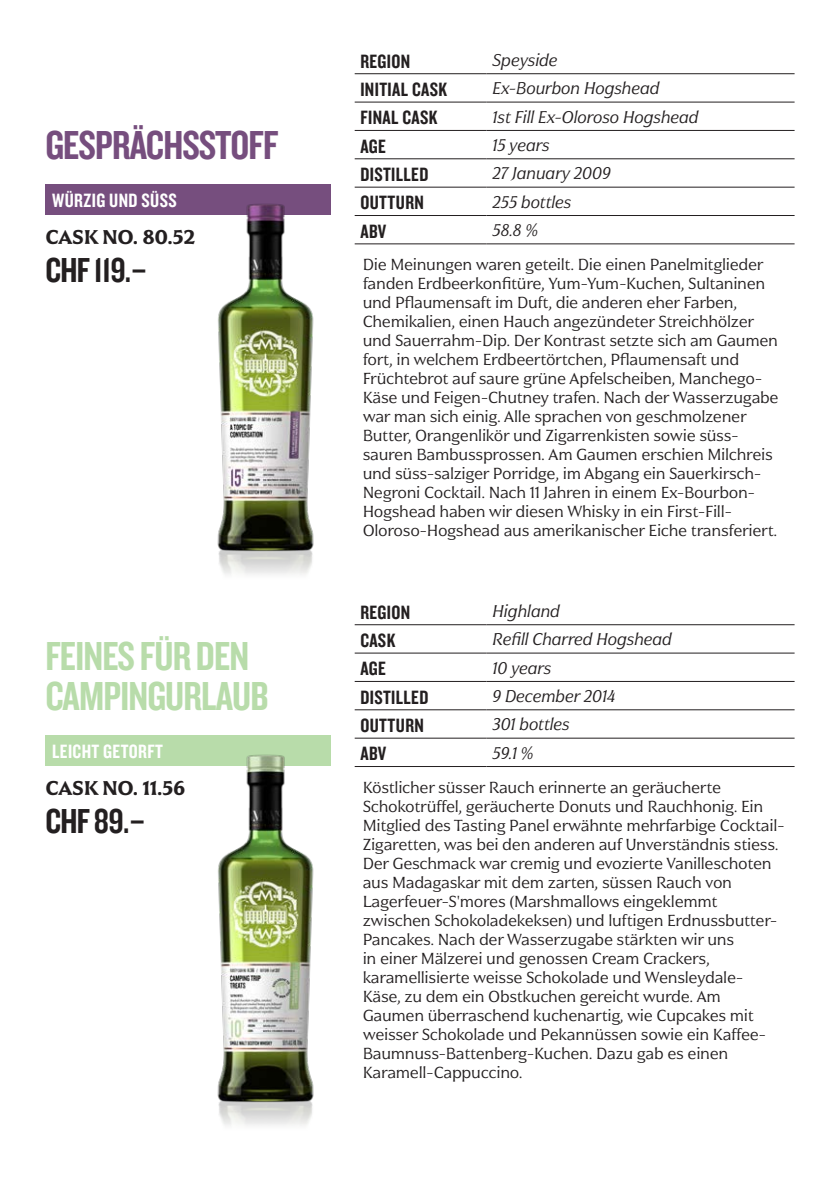
<style>
.page{position:relative;width:840px;height:1191px;background:#fff}
.page>*{position:absolute;margin:0;border:0;box-sizing:border-box;transform-origin:0 0}
.t1{font:42px/40px "Knockout 49 Liteweight";letter-spacing:-.02em;color:#b8dcaa}
.t2{font:42px "Knockout 49 Liteweight";letter-spacing:-.02em;color:#764e7e}
.t3{font:36px "Knockout 49 Liteweight";letter-spacing:-.02em;color:#231f20}
.t4{font:20px "Knockout 49 Liteweight";letter-spacing:.02em;color:#231f20}
.t5{font:20px "Knockout 49 Liteweight";letter-spacing:.02em;color:#fff}
.t6{font:20px "Civane Nor Dem";letter-spacing:-.02em;color:#231f20}
.t7{font:17px "Civane Nor Boo It";letter-spacing:-.02em;color:#231f20}
.t8{font:16px/19px "Civane Nor Boo";letter-spacing:-.02em;color:#231f20}
</style>
<div class="page">
<div style="left:45px;top:184px;width:285px;height:31px;background:#764e7e"></div>
<hr style="left:354px;top:73px;width:132px;height:1px;background:#231f20">
<hr style="left:486px;top:73px;width:308px;height:1px;background:#231f20">
<hr style="left:354px;top:102px;width:132px;height:1px;background:#231f20">
<hr style="left:486px;top:102px;width:308px;height:1px;background:#231f20">
<hr style="left:354px;top:130px;width:132px;height:1px;background:#231f20">
<hr style="left:486px;top:130px;width:308px;height:1px;background:#231f20">
<hr style="left:354px;top:158px;width:132px;height:1px;background:#231f20">
<hr style="left:486px;top:158px;width:308px;height:1px;background:#231f20">
<hr style="left:354px;top:187px;width:132px;height:1px;background:#231f20">
<hr style="left:486px;top:187px;width:308px;height:1px;background:#231f20">
<hr style="left:354px;top:215px;width:132px;height:1px;background:#231f20">
<hr style="left:486px;top:215px;width:308px;height:1px;background:#231f20">
<hr style="left:354px;top:243px;width:132px;height:1px;background:#231f20">
<hr style="left:486px;top:243px;width:308px;height:1px;background:#231f20">
<img style="left:217px;top:204px;width:97px;height:371px">
<div style="left:45px;top:735px;width:285px;height:31px;background:#b8dcaa"></div>
<hr style="left:354px;top:624px;width:132px;height:1px;background:#231f20">
<hr style="left:486px;top:624px;width:308px;height:1px;background:#231f20">
<hr style="left:354px;top:652px;width:132px;height:1px;background:#231f20">
<hr style="left:486px;top:652px;width:308px;height:1px;background:#231f20">
<hr style="left:354px;top:681px;width:132px;height:1px;background:#231f20">
<hr style="left:486px;top:681px;width:308px;height:1px;background:#231f20">
<hr style="left:354px;top:709px;width:132px;height:1px;background:#231f20">
<hr style="left:486px;top:709px;width:308px;height:1px;background:#231f20">
<hr style="left:354px;top:737px;width:132px;height:1px;background:#231f20">
<hr style="left:486px;top:737px;width:308px;height:1px;background:#231f20">
<hr style="left:354px;top:766px;width:132px;height:1px;background:#231f20">
<hr style="left:486px;top:766px;width:308px;height:1px;background:#231f20">
<img style="left:217px;top:754px;width:97px;height:372px">
<h1 class="t2" style="left:45px;top:118px;width:235px">GESPRÄCHSSTOFF</h1>
<p class="t5" style="left:52px;top:188px;width:126px">WÜRZIG UND SÜSS</p>
<p class="t6" style="left:45px;top:225px;width:151px">CASK NO. 80.52</p>
<h2 class="t3" style="left:45px;top:247px;width:104px">CHF 119.–</h2>
<h1 class="t1" style="left:45px;top:634px;width:225px">FEINES FÜR DEN<br>CAMPINGURLAUB</h1>
<p class="t5" style="left:52px;top:739px;width:112px">LEICHT GETORFT</p>
<p class="t6" style="left:45px;top:776px;width:141px">CASK NO. 11.56</p>
<h2 class="t3" style="left:45px;top:798px;width:102px">CHF 89.–</h2>
<p class="t4" style="left:360px;top:48px;width:51px">REGION</p>
<p class="t7" style="left:492px;top:49px;width:67px">Speyside</p>
<p class="t4" style="left:360px;top:77px;width:88px">INITIAL CASK</p>
<p class="t7" style="left:492px;top:78px;width:169px">Ex-Bourbon Hogshead</p>
<p class="t4" style="left:360px;top:105px;width:79px">FINAL CASK</p>
<p class="t7" style="left:492px;top:106px;width:208px">1st Fill Ex-Oloroso Hogshead</p>
<p class="t4" style="left:360px;top:133px;width:27px">AGE</p>
<p class="t7" style="left:492px;top:134px;width:59px">15 years</p>
<p class="t4" style="left:360px;top:162px;width:70px">DISTILLED</p>
<p class="t7" style="left:492px;top:163px;width:120px">27 January 2009</p>
<p class="t4" style="left:360px;top:190px;width:65px">OUTTURN</p>
<p class="t7" style="left:492px;top:191px;width:81px">255 bottles</p>
<p class="t4" style="left:360px;top:218px;width:28px">ABV</p>
<p class="t7" style="left:492px;top:219px;width:47px">58.8 %</p>
<p class="t8" style="left:362px;top:255px;width:417px">Die Meinungen waren geteilt. Die einen Panelmitglieder fanden Erdbeerkonfitüre, Yum-Yum-Kuchen, Sultaninen und Pflaumensaft im Duft, die anderen eher Farben, Chemikalien, einen Hauch angezündeter Streichhölzer und Sauerrahm-Dip. Der Kontrast setzte sich am Gaumen fort, in welchem Erdbeertörtchen, Pflaumensaft und Früchtebrot auf saure grüne Apfelscheiben, Manchego-Käse und Feigen-Chutney trafen. Nach der Wasserzugabe war man sich einig. Alle sprachen von geschmolzener Butter, Orangenlikör und Zigarrenkisten sowie süss&shy;sauren Bambussprossen. Am Gaumen erschien Milchreis und süss-salziger Porridge, im Abgang ein Sauerkirsch-Negroni Cocktail. Nach 11 Jahren in einem Ex-Bourbon-Hogshead haben wir diesen Whisky in ein First-Fill-Oloroso-Hogshead aus amerikanischer Eiche transferiert.</p>
<p class="t4" style="left:360px;top:599px;width:51px">REGION</p>
<p class="t7" style="left:492px;top:600px;width:69px">Highland</p>
<p class="t4" style="left:360px;top:627px;width:37px">CASK</p>
<p class="t7" style="left:492px;top:628px;width:181px">Refill Charred Hogshead</p>
<p class="t4" style="left:360px;top:656px;width:27px">AGE</p>
<p class="t7" style="left:492px;top:657px;width:61px">10 years</p>
<p class="t4" style="left:360px;top:684px;width:70px">DISTILLED</p>
<p class="t7" style="left:492px;top:685px;width:124px">9 December 2014</p>
<p class="t4" style="left:360px;top:712px;width:65px">OUTTURN</p>
<p class="t7" style="left:492px;top:714px;width:79px">301 bottles</p>
<p class="t4" style="left:360px;top:741px;width:28px">ABV</p>
<p class="t7" style="left:492px;top:742px;width:43px">59.1 %</p>
<p class="t8" style="left:362px;top:777px;width:423px">Köstlicher süsser Rauch erinnerte an geräucherte Schokotrüffel, geräucherte Donuts und Rauchhonig. Ein Mitglied des Tasting Panel erwähnte mehrfarbige Cocktail-Zigaretten, was bei den anderen auf Unverständnis stiess.<br>Der Geschmack war cremig und evozierte Vanilleschoten aus Madagaskar mit dem zarten, süssen Rauch von Lagerfeuer-S'mores (Marshmallows eingeklemmt zwischen Schokoladekeksen) und luftigen Erdnussbutter-Pancakes. Nach der Wasserzugabe stärkten wir uns<br>in einer Mälzerei und genossen Cream Crackers, karamellisierte weisse Schokolade und Wensleydale-Käse, zu dem ein Obstkuchen gereicht wurde. Am Gaumen überraschend kuchenartig, wie Cupcakes mit weisser Schokolade und Pekannüssen sowie ein Kaffee-Baumnuss-Battenberg-Kuchen. Dazu gab es einen Karamell-Cappuccino.</p>
</div>
